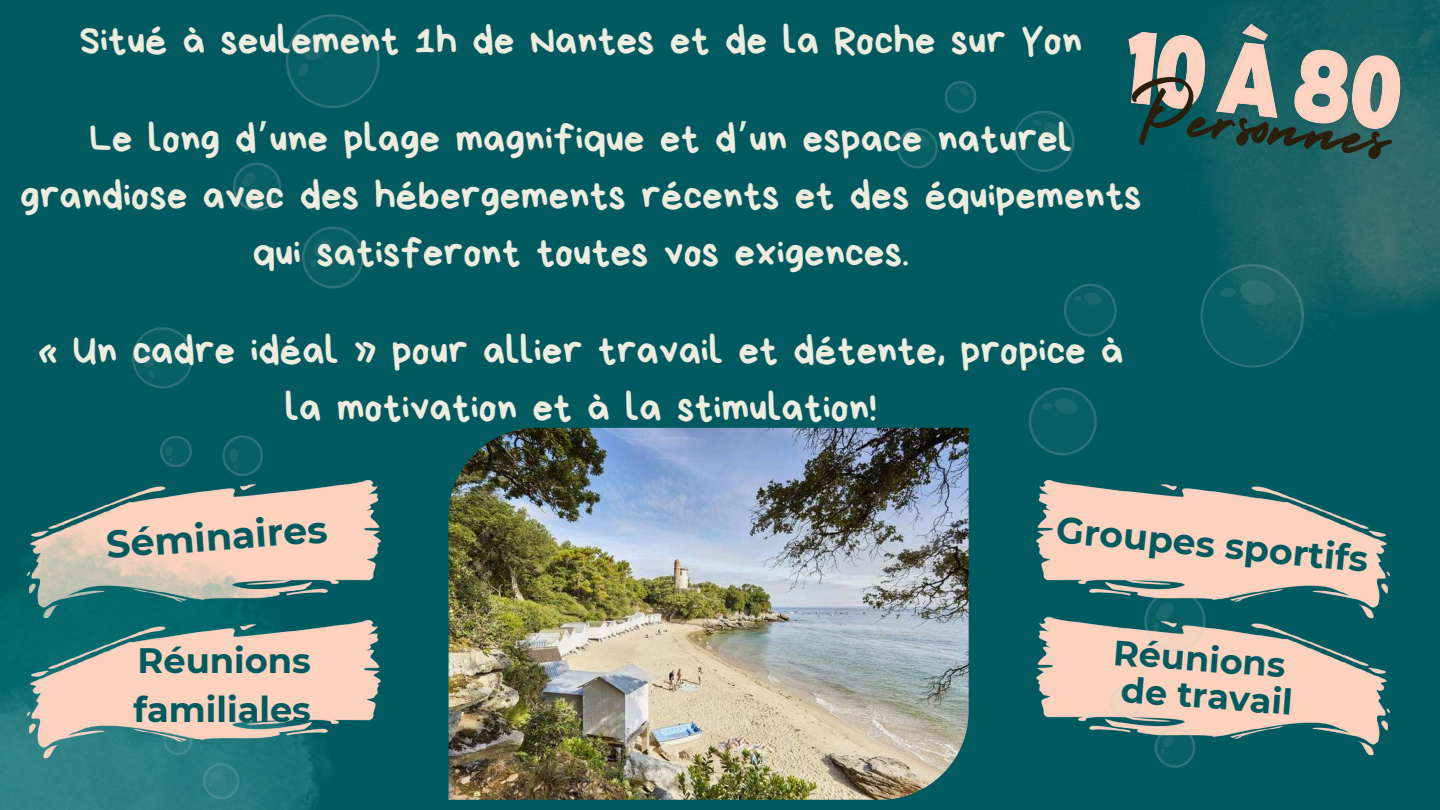
<style>
.page{position:relative;width:1440px;height:810px;background:#005a60}
.page>*{position:absolute;margin:0;border:0;box-sizing:border-box;transform-origin:0 0}
.t1{font:92px "Holiday";color:#2a1f0c}
.t2{font:41px/57px "Bryndan Write";color:#eeecde;text-align:center}
.t3{font:700 38.1px "Montserrat";color:#005a60}
.t4{font:700 36.3px "Montserrat";color:#005a60}
.t5{font:700 35.2px/48.8px "Montserrat";color:#005a60}
.t6{font:700 35.1px/36.8px "Montserrat";color:#005a60}
.s1{font-family:"Noto Sans Gurmukhi"}
</style>
<div class="page">
<img style="left:1036px;top:619px;width:354px;height:137px">
<svg style="left:160px;top:435px;width:32px;height:31px"></svg>
<svg style="left:132px;top:327px;width:61px;height:61px"></svg>
<svg style="left:222px;top:435px;width:41px;height:31px"></svg>
<svg style="left:233px;top:163px;width:48px;height:48px"></svg>
<svg style="left:286px;top:14px;width:94px;height:94px"></svg>
<svg style="left:302px;top:227px;width:62px;height:61px"></svg>
<svg style="left:1110px;top:686px;width:32px;height:32px"></svg>
<svg style="left:1144px;top:619px;width:62px;height:33px"></svg>
<svg style="left:1155px;top:727px;width:40px;height:41px"></svg>
<svg style="left:1064px;top:296px;width:4px;height:28px"></svg>
<svg style="left:1029px;top:387px;width:67px;height:68px"></svg>
<svg style="left:945px;top:81px;width:31px;height:32px"></svg>
<svg style="left:1013px;top:111px;width:55px;height:61px"></svg>
<svg style="left:897px;top:128px;width:41px;height:40px"></svg>
<img style="left:1068px;top:0;width:372px;height:428px">
<img style="left:0;top:466px;width:381px;height:344px">
<img style="left:449px;top:428px;width:520px;height:372px">
<img style="left:1036px;top:480px;width:354px;height:139px">
<img style="left:1111px;top:5px;width:304px;height:140px">
<p class="t2" style="left:80px;top:12px;width:1004px">Situé à seulement 1h de Nantes et de la Roche sur Yon</p>
<h1 class="t1" style="left:1135px;top:38px;width:265px;rotate:6deg">Personnes</h1>
<p class="t2" style="left:20px;top:110px;width:1123px">Le long d<span class="s1">’</span>une plage magnifique et d<span class="s1">’</span>un espace naturel grandiose avec des hébergements récents et des équipements qui satisferont toutes vos exigences.</p>
<p class="t2" style="left:38px;top:322px;width:1087px">« Un cadre idéal » pour allier travail et détente, propice à la motivation et à la stimulation!</p>
<p class="t3" style="left:105px;top:521px;width:223px;rotate:-4deg">Séminaires</p>
<p class="t4" style="left:1059px;top:506px;width:315px;rotate:6deg">Groupes sportifs</p>
<p class="t5" style="left:134px;top:636px;width:179px">Réunions familiales</p>
<p class="t6" style="left:1115px;top:634px;width:184px;rotate:4deg">Réunions de travail</p>
</div>
